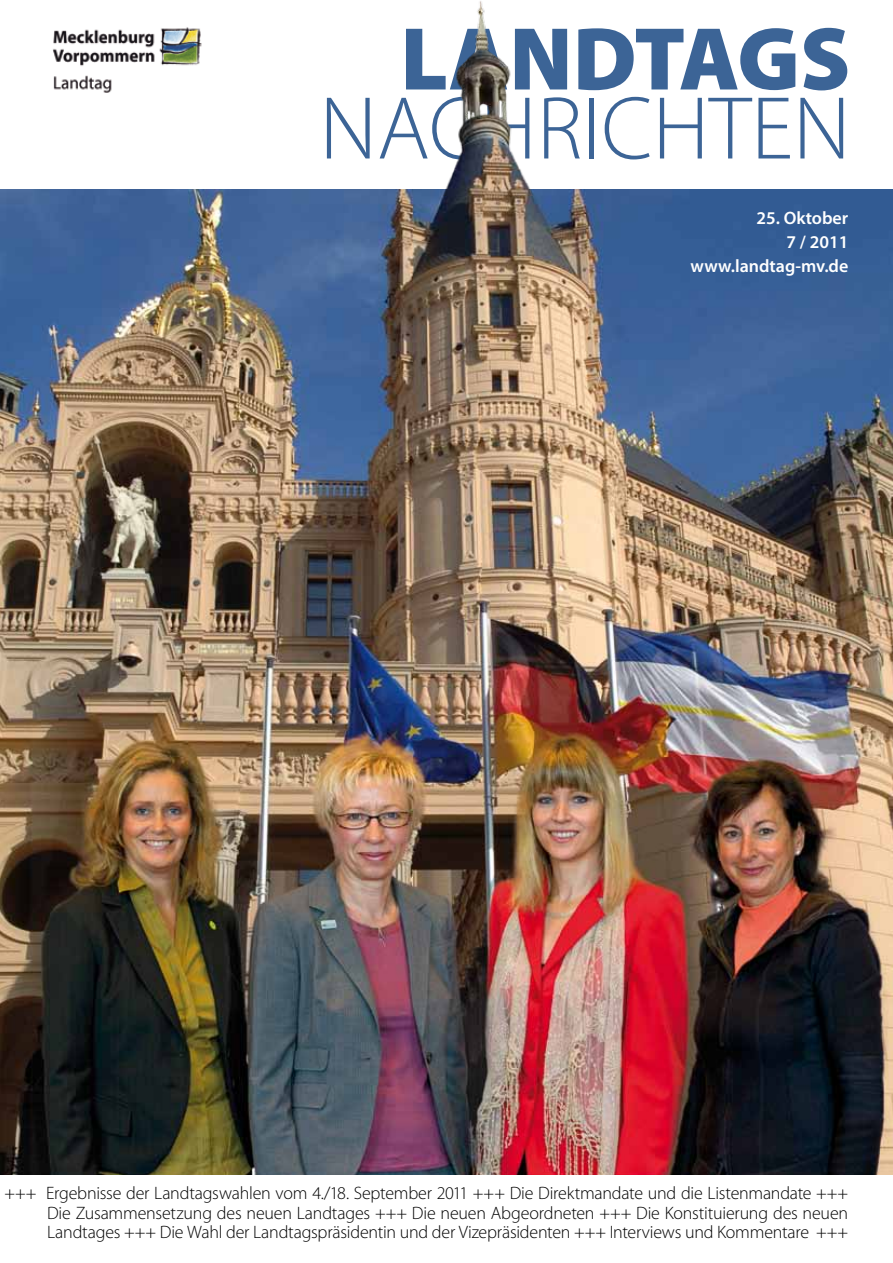
<style>
.page{position:relative;width:893px;height:1263px;background:#fff}
.page>*{position:absolute;margin:0;border:0;box-sizing:border-box;transform-origin:0 0}
.t1{font:300 90px "Myriad Pro";color:#3c6496}
.t2{font:900 90px "Myriad Pro";color:#3c6496}
.t3{font:300 18px/19.5px "Myriad Pro";letter-spacing:-.015em;color:#000;text-align:justify}
.t4{font:600 18px/24px "Myriad Pro";color:#fff;text-align:right}
</style>
<div class="page">
<img style="left:0;top:196px;width:893px;height:979px">
<img style="left:0;top:1px;width:893px;height:195px">
<h1 class="t2" style="left:400px;top:-1px;width:451px">LANDTAGS</h1>
<h1 class="t1" style="left:319px;top:74px;width:532px">NACHRICHTEN</h1>
<p class="t4" style="left:690px;top:205px;width:159px">25. Oktober<br>7 / 2011 www.landtag-mv.de</p>
<p class="t3" style="left:47px;top:1183px;width:803px;text-indent:-43px">+++ Ergebnisse der Landtagswahlen vom 4./18. September 2011 +++ Die Direktmandate und die Listenmandate +++ Die Zusammensetzung des neuen Landtages +++ Die neuen Abgeordneten +++ Die Konstituierung des neuen Landtages +++ Die Wahl der Landtagspräsidentin und der Vizepräsidenten +++ Interviews und Kommentare +++</p>
</div>
